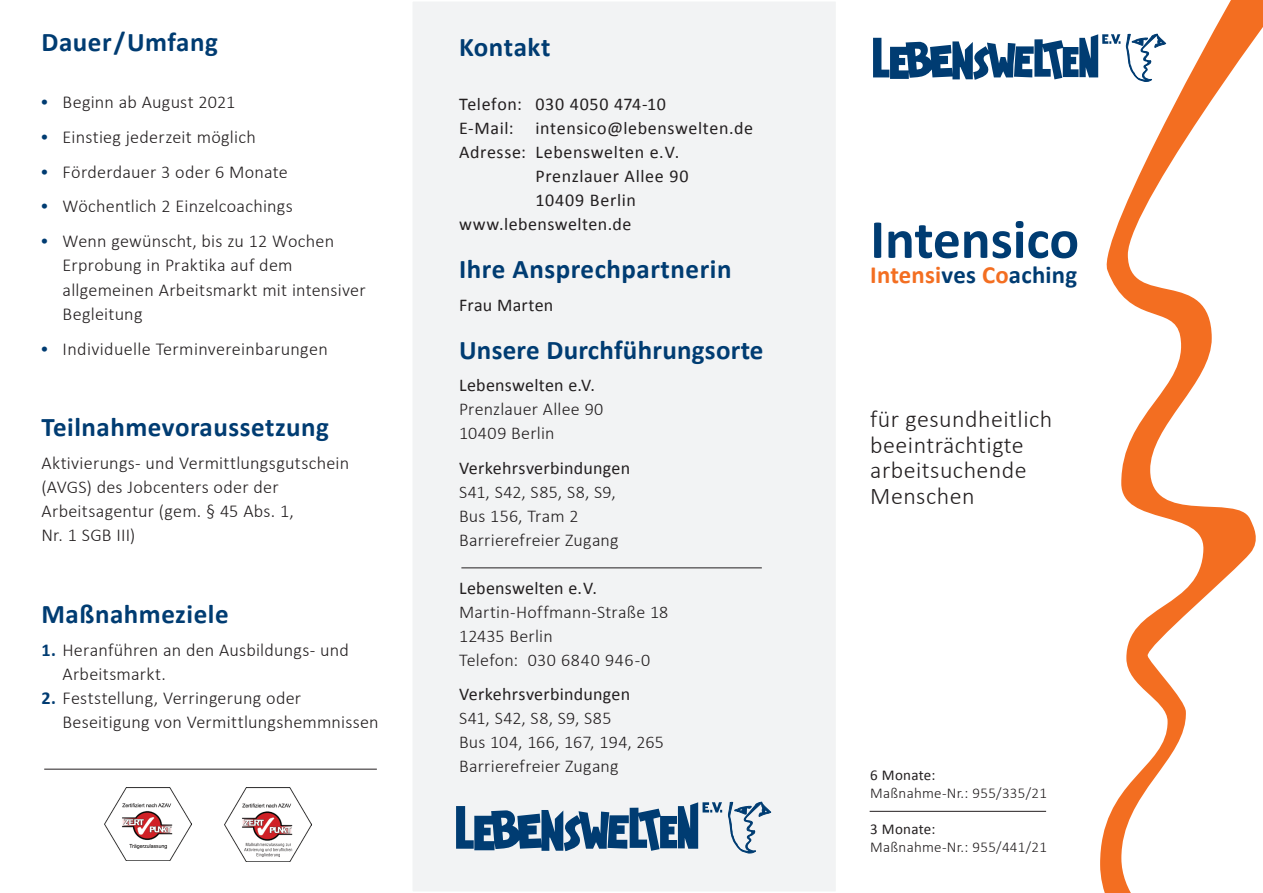
<style>
.page{position:relative;width:1263px;height:893px;background:#fff}
.page>*{position:absolute;margin:0;border:0;box-sizing:border-box;transform-origin:0 0}
.t1{font:700 55.5px "Calibri";color:#003c72}
.t2{font:700 27px "Calibri";letter-spacing:.02em;color:#003c72}
.t3{font:700 24.75px "Calibri";letter-spacing:.01em;color:#f36e21}
.t4{font:300 24px/25.5px "Calibri";letter-spacing:.02em;color:#231f20}
.t5{font:300 18.15px/24.3px "Calibri";letter-spacing:.01em;color:#231f20}
.t6{font:18px "Calibri";letter-spacing:.025em;color:#231f20}
.t7{font:300 18px/24px "Calibri";letter-spacing:.01em;color:#231f20}
.t8{font:300 15px "Calibri";letter-spacing:.02em;color:#231f20}
.t9{font:15px "Calibri";letter-spacing:.02em;color:#231f20}
.s1{font-family:"Times";font-weight:400;font-size:18px;color:#003c72}
.s2{font-weight:700;color:#003c72}
.s3{color:#003c72}
</style>
<div class="page">
<div style="left:412px;top:1px;width:424px;height:891px;background:#f2f3f4"></div>
<svg style="left:1100px;top:0;width:163px;height:893px"></svg>
<hr style="left:461px;top:568px;width:301px;height:1px;background:#231f20">
<svg style="left:873px;top:33px;width:293px;height:49px"></svg>
<svg style="left:456px;top:802px;width:266px;height:49px"></svg>
<svg style="left:728px;top:801px;width:43px;height:52px"></svg>
<img style="left:105px;top:787px;width:86px;height:74px">
<img style="left:225px;top:788px;width:86px;height:73px">
<svg style="left:244px;top:843px;width:48px;height:14px"></svg>
<hr style="left:44px;top:769px;width:333px;height:1px;background:#231f20">
<hr style="left:870px;top:811px;width:176px;height:1px;background:#231f20">
<h2 class="t2" style="left:41px;top:25px;width:178px">Dauer/Umfang</h2>
<p class="t5" style="left:41px;top:89px;width:195px"><span class="s1">•</span> Beginn ab August 2021</p>
<p class="t5" style="left:41px;top:124px;width:216px"><span class="s1">•</span> Einstieg jederzeit möglich</p>
<p class="t5" style="left:41px;top:158px;width:248px"><span class="s1">•</span> Förderdauer 3 oder 6 Monate</p>
<p class="t5" style="left:41px;top:193px;width:253px"><span class="s1">•</span> Wöchentlich 2 Einzelcoachings</p>
<p class="t5" style="left:63px;top:228px;width:304px;text-indent:-21px"><span class="s1">•</span> Wenn gewünscht, bis zu 12 Wochen<br>Erprobung in Praktika auf dem allgemeinen Arbeitsmarkt mit intensiver<br>Begleitung</p>
<p class="t5" style="left:41px;top:335px;width:288px"><span class="s1">•</span> Individuelle Terminvereinbarungen</p>
<h2 class="t2" style="left:41px;top:410px;width:289px">Teilnahmevoraussetzung</h2>
<p class="t5" style="left:41px;top:450px;width:309px">Aktivierungs- und Vermittlungsgutschein (AVGS) des Jobcenters oder der<br>Arbeitsagentur (gem. § 45 Abs. 1,<br>Nr. 1 SGB III)</p>
<h2 class="t2" style="left:41px;top:596px;width:189px">Maßnahmeziele</h2>
<p class="t5" style="left:62px;top:636px;width:288px;text-indent:-21px"><span class="s2">1.</span> Heranführen an den Ausbildungs- und<br>Arbeitsmarkt.</p>
<p class="t5" style="left:62px;top:685px;width:318px;text-indent:-21px"><span class="s2">2.</span> Feststellung, Verringerung oder<br>Beseitigung von Vermittlungshemmnissen</p>
<h2 class="t2" style="left:459px;top:30px;width:93px">Kontakt</h2>
<p class="t6" style="left:459px;top:93px;width:208px">Telefon: 030 4050 474-10</p>
<p class="t6" style="left:459px;top:117px;width:296px">E-Mail: intensico@lebenswelten.de</p>
<p class="t6" style="left:459px;top:141px;width:222px">Adresse: Lebenswelten e.V.</p>
<p class="t6" style="left:536px;top:165px;width:154px">Prenzlauer Allee 90</p>
<p class="t6" style="left:536px;top:189px;width:102px">10409 Berlin</p>
<p class="t6" style="left:459px;top:213px;width:174px">www.lebenswelten.de</p>
<h2 class="t2" style="left:459px;top:252px;width:274px">Ihre Ansprechpartnerin</h2>
<p class="t6" style="left:459px;top:293px;width:96px">Frau Marten</p>
<h2 class="t2" style="left:459px;top:332px;width:306px">Unsere Durchführungsorte</h2>
<p class="t6" style="left:459px;top:374px;width:138px">Lebenswelten e.V.</p>
<p class="t7" style="left:459px;top:396px;width:146px">Prenzlauer Allee 90<br>10409 Berlin</p>
<p class="t6" style="left:459px;top:456px;width:173px">Verkehrsverbindungen</p>
<p class="t7" style="left:459px;top:479px;width:161px">S41, S42, S85, S8, S9,<br>Bus 156, Tram 2<br>Barrierefreier Zugang</p>
<p class="t6" style="left:459px;top:576px;width:139px">Lebenswelten e.V.</p>
<p class="t7" style="left:459px;top:599px;width:211px">Martin-Hoffmann-Straße 18<br>12435 Berlin<br>Telefon: 030 6840 946-0</p>
<p class="t6" style="left:459px;top:683px;width:173px">Verkehrsverbindungen</p>
<p class="t7" style="left:459px;top:705px;width:206px">S41, S42, S8, S9, S85<br>Bus 104, 166, 167, 194, 265<br>Barrierefreier Zugang</p>
<h1 class="t1" style="left:870px;top:204px;width:210px">Intensico</h1>
<h3 class="t3" style="left:870px;top:259px;width:208px">Intensi<span class="s3">ves</span> Co<span class="s3">aching</span></h3>
<h3 class="t4" style="left:870px;top:405px;width:183px">für gesundheitlich beeinträchtigte arbeitsuchende<br>Menschen</h3>
<p class="t9" style="left:870px;top:765px;width:67px">6 Monate:</p>
<p class="t8" style="left:870px;top:783px;width:178px">Maßnahme-Nr.: 955/335/21</p>
<p class="t9" style="left:870px;top:819px;width:67px">3 Monate:</p>
<p class="t8" style="left:870px;top:837px;width:178px">Maßnahme-Nr.: 955/441/21</p>
</div>
